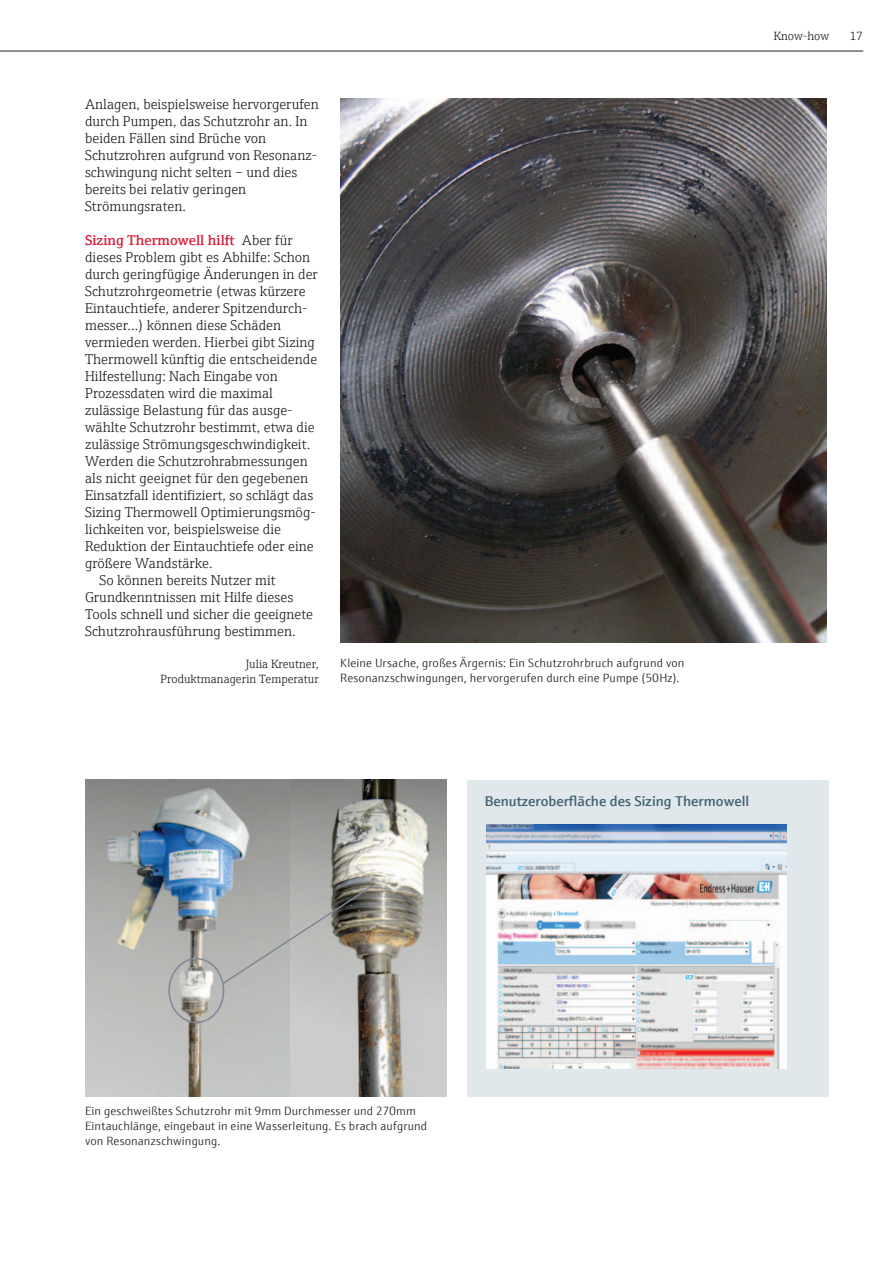
<style>
.page{position:relative;width:893px;height:1263px;background:#fff}
.page>*{position:absolute;margin:0;border:0;box-sizing:border-box;transform-origin:0 0}
.t1{font:300 14.25px/17px "E+H Serif";color:#231f20}
.t2{font:600 14.25px "E+H Sans";color:#446472}
.t3{font:600 14.25px "E+H Serif";color:#da1f3d}
.t4{font:300 12px/15px "E+H Sans";letter-spacing:.01em;color:#231f20}
.t5{font:300 12px/15px "E+H Serif";color:#231f20;text-align:right}
.s1{font-weight:300;color:#231f20}
</style>
<div class="page">
<img style="left:340px;top:99px;width:487px;height:544px">
<img style="left:85px;top:780px;width:361px;height:316px">
<div style="left:468px;top:780px;width:361px;height:316px;background:#e0e8ec"></div>
<img style="left:486px;top:824px;width:301px;height:244px">
<div style="left:168px;top:958px;width:56px;height:65px;border:2px solid #7f8796;border-radius:50%"></div>
<svg style="left:221px;top:884px;width:153px;height:101px"></svg>
<hr style="left:0;top:51px;width:863px;height:1px;background:#231f20">
<p class="t1" style="left:85px;top:94px;width:235px">Anlagen, beispielsweise hervorgerufen durch Pumpen, das Schutzrohr an. In beiden Fällen sind Brüche von<br>Schutzrohren aufgrund von Resonanz&shy;schwingung nicht selten – und dies bereits bei relativ geringen<br>Strömungsraten.</p>
<p class="t3" style="left:85px;top:229px;width:209px">Sizing Thermowell hilft <span class="s1">Aber für</span></p>
<p class="t1" style="left:85px;top:248px;width:227px">dieses Problem gibt es Abhilfe: Schon</p>
<p class="t1" style="left:85px;top:265px;width:234px">durch geringfügige Änderungen in der</p>
<p class="t1" style="left:85px;top:282px;width:222px">Schutzrohrgeometrie (etwas kürzere</p>
<p class="t1" style="left:85px;top:299px;width:224px">Eintauchtiefe, anderer Spitzendurch-</p>
<p class="t1" style="left:85px;top:316px;width:198px">messer...) können diese Schäden</p>
<p class="t1" style="left:85px;top:333px;width:231px">vermieden werden. Hierbei gibt Sizing</p>
<p class="t1" style="left:85px;top:350px;width:234px">Thermowell künftig die entscheidende</p>
<p class="t1" style="left:85px;top:367px;width:194px">Hilfestellung: Nach Eingabe von</p>
<p class="t1" style="left:85px;top:384px;width:189px">Prozessdaten wird die maximal</p>
<p class="t1" style="left:85px;top:401px;width:209px">zulässige Belastung für das ausge-</p>
<p class="t1" style="left:85px;top:418px;width:231px">wählte Schutzrohr bestimmt, etwa die</p>
<p class="t1" style="left:85px;top:435px;width:227px">zulässige Strömungsgeschwindigkeit.</p>
<p class="t1" style="left:85px;top:452px;width:224px">Werden die Schutzrohrabmessungen</p>
<p class="t1" style="left:85px;top:469px;width:225px">als nicht geeignet für den gegebenen</p>
<p class="t1" style="left:85px;top:486px;width:230px">Einsatzfall identifiziert, so schlägt das</p>
<p class="t1" style="left:85px;top:503px;width:232px">Sizing Thermowell Optimierungsmög-</p>
<p class="t1" style="left:85px;top:520px;width:198px">lichkeiten vor, beispielsweise die</p>
<p class="t1" style="left:85px;top:537px;width:230px">Reduktion der Eintauchtiefe oder eine</p>
<p class="t1" style="left:85px;top:554px;width:129px">größere Wandstärke.</p>
<p class="t1" style="left:99px;top:571px;width:178px">So können bereits Nutzer mit</p>
<p class="t1" style="left:85px;top:588px;width:210px">Grundkenntnissen mit Hilfe dieses</p>
<p class="t1" style="left:85px;top:605px;width:229px">Tools schnell und sicher die geeignete</p>
<p class="t1" style="left:85px;top:622px;width:212px">Schutzrohrausführung bestimmen.</p>
<p class="t5" style="left:160px;top:656px;width:160px">Julia Kreutner,<br>Produktmanagerin Temperatur</p>
<p class="t4" style="left:340px;top:655px;width:346px">Kleine Ursache, großes Ärgernis: Ein Schutzrohrbruch aufgrund von<br>Resonanzschwingungen, hervorgerufen durch eine Pumpe (50Hz).</p>
<p class="t5" style="left:774px;top:28px;width:57px">Know-how</p>
<p class="t5" style="left:849px;top:28px;width:15px">17</p>
<p class="t2" style="left:485px;top:791px;width:266px">Benutzeroberfläche des Sizing Thermowell</p>
<p class="t4" style="left:85px;top:1102px;width:344px">Ein geschweißtes Schutzrohr mit 9mm Durchmesser und 270mm<br>Eintauchlänge, eingebaut in eine Wasserleitung. Es brach aufgrund von Resonanzschwingung.</p>
</div>
